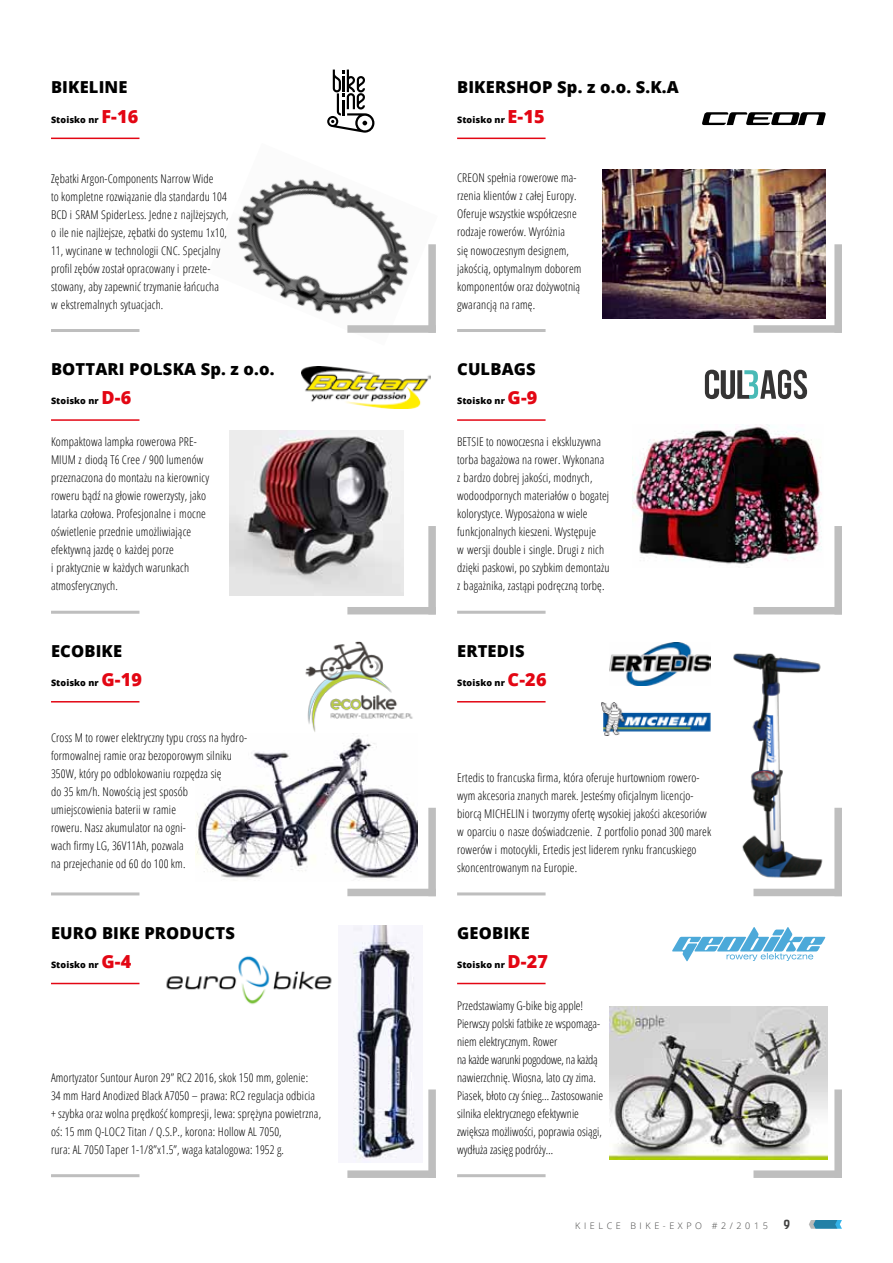
<style>
.page{position:relative;width:893px;height:1263px;background:#fff}
.page>*{position:absolute;margin:0;border:0;box-sizing:border-box;transform-origin:0 0}
.t1{font:800 16.5px "Open Sans";letter-spacing:.01em;color:#000}
.t2{font:300 condensed 12px/18px "Open Sans";letter-spacing:.01em;color:#000}
.t3{font:700 12px "Kelson Sans";color:#424241}
.t4{font:800 9px "Open Sans";letter-spacing:.01em;color:#000}
.t5{font:300 9px "Open Sans";letter-spacing:.4em;color:#424241}
.s1{font-size:18px;color:#e30613}
</style>
<div class="page">
<img style="left:196px;top:738px;width:222px;height:141px">
<img style="left:236px;top:179px;width:173px;height:135px">
<img style="left:353px;top:926px;width:62px;height:237px">
<hr style="left:51px;top:329px;width:88px;height:3px;background:#bebebe">
<hr style="left:51px;top:611px;width:88px;height:3px;background:#bebebe">
<hr style="left:51px;top:892px;width:88px;height:3px;background:#bebebe">
<hr style="left:51px;top:1174px;width:88px;height:3px;background:#bebebe">
<hr style="left:457px;top:329px;width:89px;height:3px;background:#bebebe">
<hr style="left:457px;top:611px;width:89px;height:3px;background:#bebebe">
<hr style="left:457px;top:892px;width:89px;height:3px;background:#bebebe">
<hr style="left:457px;top:1174px;width:89px;height:3px;background:#bebebe">
<hr style="left:51px;top:138px;width:88px;height:1px;background:#e30613">
<hr style="left:51px;top:419px;width:88px;height:2px;background:#e30613">
<hr style="left:51px;top:701px;width:88px;height:1px;background:#e30613">
<hr style="left:51px;top:983px;width:88px;height:1px;background:#e30613">
<hr style="left:457px;top:138px;width:89px;height:1px;background:#e30613">
<hr style="left:457px;top:419px;width:89px;height:2px;background:#e30613">
<hr style="left:457px;top:701px;width:89px;height:1px;background:#e30613">
<hr style="left:457px;top:983px;width:89px;height:1px;background:#e30613">
<div style="left:347px;top:325px;width:89px;height:8px;background:#bebebe"></div>
<div style="left:428px;top:244px;width:8px;height:89px;background:#bebebe"></div>
<div style="left:347px;top:607px;width:89px;height:7px;background:#bebebe"></div>
<div style="left:428px;top:526px;width:8px;height:88px;background:#bebebe"></div>
<div style="left:347px;top:889px;width:89px;height:7px;background:#bebebe"></div>
<div style="left:428px;top:808px;width:8px;height:88px;background:#bebebe"></div>
<div style="left:347px;top:1170px;width:89px;height:8px;background:#bebebe"></div>
<div style="left:428px;top:1089px;width:8px;height:89px;background:#bebebe"></div>
<div style="left:753px;top:325px;width:89px;height:8px;background:#bebebe"></div>
<div style="left:834px;top:244px;width:8px;height:89px;background:#bebebe"></div>
<div style="left:753px;top:607px;width:89px;height:7px;background:#bebebe"></div>
<div style="left:834px;top:526px;width:8px;height:88px;background:#bebebe"></div>
<div style="left:753px;top:889px;width:89px;height:7px;background:#bebebe"></div>
<div style="left:834px;top:808px;width:8px;height:88px;background:#bebebe"></div>
<div style="left:753px;top:1170px;width:89px;height:8px;background:#bebebe"></div>
<div style="left:834px;top:1089px;width:8px;height:89px;background:#bebebe"></div>
<svg style="left:327px;top:70px;width:47px;height:63px"></svg>
<svg style="left:702px;top:112px;width:124px;height:13px"></svg>
<img style="left:602px;top:170px;width:224px;height:148px">
<img style="left:229px;top:430px;width:175px;height:165px">
<img style="left:302px;top:367px;width:128px;height:41px">
<img style="left:633px;top:424px;width:189px;height:144px">
<svg style="left:705px;top:370px;width:102px;height:29px"></svg>
<img style="left:305px;top:641px;width:108px;height:91px">
<img style="left:733px;top:653px;width:90px;height:225px">
<img style="left:609px;top:643px;width:102px;height:42px">
<img style="left:601px;top:702px;width:110px;height:34px">
<img style="left:166px;top:956px;width:166px;height:49px">
<img style="left:609px;top:1006px;width:219px;height:154px">
<svg style="left:672px;top:927px;width:153px;height:34px"></svg>
<svg style="left:809px;top:1220px;width:33px;height:9px"></svg>
<h1 class="t1" style="left:51px;top:75px;width:78px">BIKELINE</h1>
<h1 class="t1" style="left:457px;top:75px;width:223px">BIKERSHOP Sp. z o.o. S.K.A</h1>
<p class="t4" style="left:51px;top:112px;width:89px">Stoisko nr <span class="s1">F-16</span></p>
<p class="t4" style="left:457px;top:112px;width:89px">Stoisko nr <span class="s1">E-15</span></p>
<p class="t2" style="left:51px;top:169px;width:179px">Zębatki Argon-Components Narrow Wide<br>to kompletne rozwiązanie dla standardu 104<br>BCD i SRAM SpiderLess. Jedne z najlżejszych, o ile nie najlżejsze, zębatki do systemu 1x10, 11, wycinane w technologii CNC. Specjalny profil zębów został opracowany i przete&shy;stowany, aby zapewnić trzymanie łańcucha w ekstremalnych sytuacjach.</p>
<p class="t2" style="left:457px;top:169px;width:126px">CREON spełnia rowerowe ma&shy;rzenia klientów z całej Europy.<br>Oferuje wszystkie współczesne rodzaje rowerów. Wyróżnia<br>się nowoczesnym designem, jakością, optymalnym doborem komponentów oraz dożywotnią gwarancją na ramę.</p>
<h1 class="t1" style="left:51px;top:357px;width:225px">BOTTARI POLSKA Sp. z o.o.</h1>
<h1 class="t1" style="left:457px;top:357px;width:80px">CULBAGS</h1>
<p class="t4" style="left:51px;top:394px;width:82px">Stoisko nr <span class="s1">D-6</span></p>
<p class="t4" style="left:457px;top:394px;width:82px">Stoisko nr <span class="s1">G-9</span></p>
<p class="t2" style="left:51px;top:432px;width:160px">Kompaktowa lampka rowerowa PRE-MIUM z diodą T6 Cree / 900 lumenów przeznaczona do montażu na kierownicy roweru bądź na głowie rowerzysty, jako latarka czołowa. Profesjonalne i mocne oświetlenie przednie umożliwiające efektywną jazdę o każdej porze<br>i praktycznie w każdych warunkach atmosferycznych.</p>
<p class="t2" style="left:457px;top:432px;width:154px">BETSIE to nowoczesna i ekskluzywna torba bagażowa na rower. Wykonana z bardzo dobrej jakości, modnych, wodoodpornych materiałów o bogatej kolorystyce. Wyposażona w wiele funkcjonalnych kieszeni. Występuje<br>w wersji double i single. Drugi z nich dzięki paskowi, po szybkim demontażu z bagażnika, zastąpi podręczną torbę.</p>
<h1 class="t1" style="left:51px;top:638px;width:73px">ECOBIKE</h1>
<h1 class="t1" style="left:457px;top:638px;width:69px">ERTEDIS</h1>
<p class="t4" style="left:51px;top:676px;width:93px">Stoisko nr <span class="s1">G-19</span></p>
<p class="t4" style="left:457px;top:676px;width:91px">Stoisko nr <span class="s1">C-26</span></p>
<p class="t2" style="left:51px;top:728px;width:198px">Cross M to rower elektryczny typu cross na hydro&shy;formowalnej ramie oraz bezoporowym silniku 350W, który po odblokowaniu rozpędza się<br>do 35 km/h. Nowością jest sposób umiejscowienia baterii w ramie<br>roweru. Nasz akumulator na ogni-<br>wach firmy LG, 36V11Ah, pozwala<br>na przejechanie od 60 do 100 km.</p>
<p class="t2" style="left:457px;top:768px;width:256px">Ertedis to francuska firma, która oferuje hurtowniom rowero&shy;wym akcesoria znanych marek. Jesteśmy oficjalnym licencjo&shy;biorcą MICHELIN i tworzymy ofertę wysokiej jakości akcesoriów w oparciu o nasze doświadczenie. Z portfolio ponad 300 marek rowerów i motocykli, Ertedis jest liderem rynku francuskiego skoncentrowanym na Europie.</p>
<h1 class="t1" style="left:51px;top:920px;width:185px">EURO BIKE PRODUCTS</h1>
<h1 class="t1" style="left:457px;top:920px;width:74px">GEOBIKE</h1>
<p class="t4" style="left:51px;top:958px;width:82px">Stoisko nr <span class="s1">G-4</span></p>
<p class="t4" style="left:457px;top:958px;width:92px">Stoisko nr <span class="s1">D-27</span></p>
<p class="t2" style="left:51px;top:1068px;width:272px">Amortyzator Suntour Auron 29” RC2 2016, skok 150 mm, golenie:<br>34 mm Hard Anodized Black A7050 – prawa: RC2 regulacja odbicia + szybka oraz wolna prędkość kompresji, lewa: sprężyna powietrzna, oś: 15 mm Q-LOC2 Titan / Q.S.P., korona: Hollow AL 7050,<br>rura: AL 7050 Taper 1-1/8”x1.5”, waga katalogowa: 1952 g.</p>
<p class="t2" style="left:457px;top:996px;width:148px">Przedstawiamy G-bike big apple!<br>Pierwszy polski fatbike ze wspomaga&shy;niem elektrycznym. Rower<br>na każde warunki pogodowe, na każdą nawierzchnię. Wiosna, lato czy zima.<br>Piasek, błoto czy śnieg… Zastosowanie silnika elektrycznego efektywnie zwiększa możliwości, poprawia osiągi, wydłuża zasięg podróży…</p>
<p class="t5" style="left:575px;top:1219px;width:72px">KIELCE BIKE</p>
<p class="t5" style="left:663px;top:1219px;width:24px">-EXPO</p>
<p class="t5" style="left:712px;top:1219px;width:58px">#2/2015</p>
<p class="t3" style="left:783px;top:1217px;width:8px">9</p>
</div>
